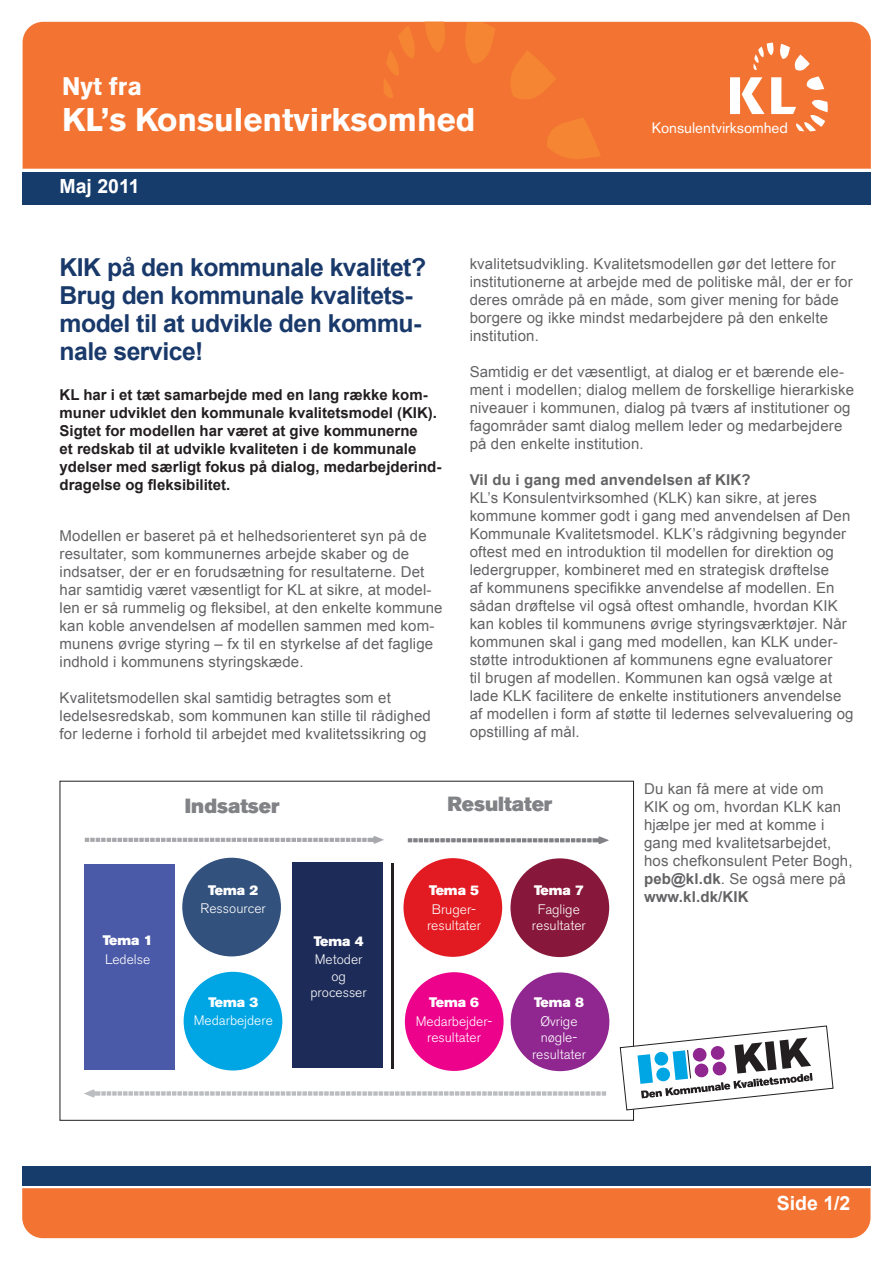
<style>
.page{position:relative;width:893px;height:1263px;background:#fff}
.page>*{position:absolute;margin:0;border:0;box-sizing:border-box;transform-origin:0 0}
.t1{font:700 32.55px "Akzidenz Grotesk BE";color:#fff}
.t2{font:700 25.2px "Akzidenz Grotesk BE";color:#fff}
.t3{font:700 24.75px/27.9px "Arial";letter-spacing:-.02em;color:#19396b}
.t4{font:20.25px "Akzidenz Grotesk BE Super";color:#808285}
.t5{font:700 19.5px "Arial";color:#fff}
.t6{font:15.15px "Akzidenz Grotesk BE";color:#fff}
.t7{font:15px/18px "Arial";letter-spacing:.01em;color:#636366}
.t8{font:700 15px/18px "Arial";color:#231f20}
.t9{font:700 15px "Arial";letter-spacing:.01em;color:#636366}
.t10{font:300 13.65px/18.6px "Akzidenz Grotesk BE";color:#fff;text-align:center}
.s1{font-family:"Akzidenz Grotesk BE Super";font-weight:400}
.s2{font-weight:700}
</style>
<div class="page">
<div style="left:23px;top:22px;width:848px;height:147px;background:#f37432"></div>
<svg style="left:425px;top:22px;width:21px;height:30px"></svg>
<svg style="left:383px;top:25px;width:32px;height:76px;background:#f37832"></svg>
<svg style="left:510px;top:50px;width:46px;height:50px;background:#f47d32"></svg>
<svg style="left:463px;top:22px;width:33px;height:42px"></svg>
<svg style="left:546px;top:117px;width:55px;height:43px;background:#f47e32"></svg>
<div style="left:730px;top:77px;width:10px;height:37px;background:#fff"></div>
<svg style="left:742px;top:43px;width:86px;height:88px"></svg>
<div style="left:23px;top:172px;width:848px;height:32px;background:#163c6c"></div>
<div style="left:22px;top:1188px;width:848px;height:50px;background:#f37432"></div>
<div style="left:22px;top:1166px;width:848px;height:19px;background:#163c6c"></div>
<div style="left:184px;top:972px;width:98px;height:98px;background:#00a6e4;border-radius:50%"></div>
<div style="left:405px;top:972px;width:99px;height:99px;background:#ed028c;border-radius:50%"></div>
<div style="left:511px;top:972px;width:98px;height:99px;background:#90268f;border-radius:50%"></div>
<div style="left:182px;top:858px;width:99px;height:98px;background:#32517d;border-radius:50%"></div>
<div style="left:403px;top:858px;width:99px;height:99px;background:#e21a21;border-radius:50%"></div>
<div style="left:510px;top:858px;width:99px;height:99px;background:#88183b;border-radius:50%"></div>
<div style="left:292px;top:862px;width:91px;height:206px;background:#1d2b58"></div>
<div style="left:84px;top:864px;width:91px;height:205px;background:#4b5aa8"></div>
<hr style="left:392px;top:863px;width:2px;height:206px;background:#231f20">
<svg style="left:408px;top:836px;width:201px;height:8px"></svg>
<svg style="left:84px;top:1089px;width:522px;height:8px"></svg>
<svg style="left:85px;top:836px;width:299px;height:8px"></svg>
<svg style="left:619px;top:1025px;width:215px;height:86px"></svg>
<h2 class="t2" style="left:61px;top:68px;width:81px">Nyt fra</h2>
<h1 class="t1" style="left:61px;top:98px;width:415px">KL’s Konsulentvirksomhed</h1>
<h2 class="t2" style="left:62px;top:72px;width:81px">Nyt fra</h2>
<p class="t5" style="left:60px;top:173px;width:82px">Maj 2011</p>
<p class="t6" style="left:651px;top:115px;width:138px">Konsulentvirksomhed</p>
<p class="t6" style="left:652px;top:119px;width:138px">Konsulentvirksomhed</p>
<p class="t3" style="left:60px;top:254px;width:368px">KIK på den kommunale kvalitet?<br>Brug den kommunale kvalitets&shy;model til at udvikle den kommu&shy;nale service!</p>
<p class="t8" style="left:60px;top:387px;width:383px">KL har i et tæt samarbejde med en lang række kom&shy;muner udviklet den kommunale kvalitetsmodel (KIK).<br>Sigtet for modellen har været at give kommunerne<br>et redskab til at udvikle kvaliteten i de kommunale ydelser med særligt fokus på dialog, medarbejderind&shy;dragelse og fleksibilitet.</p>
<p class="t7" style="left:60px;top:526px;width:385px">Modellen er baseret på et helhedsorienteret syn på de resultater, som kommunernes arbejde skaber og de indsatser, der er en forudsætning for resultaterne. Det har samtidig været væsentligt for KL at sikre, at model&shy;len er så rummelig og fleksibel, at den enkelte kommune kan koble anvendelsen af modellen sammen med kom&shy;munens øvrige styring – fx til en styrkelse af det faglige indhold i kommunens styringskæde.</p>
<p class="t7" style="left:60px;top:688px;width:373px">Kvalitetsmodellen skal samtidig betragtes som et ledelsesredskab, som kommunen kan stille til rådighed for lederne i forhold til arbejdet med kvalitetssikring og</p>
<p class="t7" style="left:470px;top:255px;width:385px">kvalitetsudvikling. Kvalitetsmodellen gør det lettere for institutionerne at arbejde med de politiske mål, der er for deres område på en måde, som giver mening for både borgere og ikke mindst medarbejdere på den enkelte institution.</p>
<p class="t7" style="left:470px;top:363px;width:386px">Samtidig er det væsentligt, at dialog er et bærende ele&shy;ment i modellen; dialog mellem de forskellige hierarkiske niveauer i kommunen, dialog på tværs af institutioner og fagområder samt dialog mellem leder og medarbejdere på den enkelte institution.</p>
<p class="t9" style="left:470px;top:470px;width:283px">Vil du i gang med anvendelsen af KIK?</p>
<p class="t7" style="left:470px;top:489px;width:385px">KL’s Konsulentvirksomhed (KLK) kan sikre, at jeres kommune kommer godt i gang med anvendelsen af Den Kommunale Kvalitetsmodel. KLK’s rådgivning begynder oftest med en introduktion til modellen for direktion og ledergrupper, kombineret med en strategisk drøftelse<br>af kommunens specifikke anvendelse af modellen. En sådan drøftelse vil også oftest omhandle, hvordan KIK kan kobles til kommunens øvrige styringsværktøjer. Når kommunen skal i gang med modellen, kan KLK under&shy;støtte introduktionen af kommunens egne evaluatorer<br>til brugen af modellen. Kommunen kan også vælge at lade KLK facilitere de enkelte institutioners anvendelse af modellen i form af støtte til ledernes selvevaluering og opstilling af mål.</p>
<p class="t10" style="left:96px;top:929px;width:51px;text-align:left"><span class="s1">Tema 1<br></span>Ledelse</p>
<p class="t10" style="left:103px;top:932px;width:51px;text-align:left"><span class="s1">Tema 1<br></span>Ledelse</p>
<p class="t4" style="left:185px;top:794px;width:96px">Indsatser</p>
<p class="t4" style="left:447px;top:792px;width:106px">Resultater</p>
<p class="t4" style="left:192px;top:797px;width:96px">Indsatser</p>
<p class="t4" style="left:454px;top:795px;width:106px">Resultater</p>
<p class="t10" style="left:194px;top:878px;width:67px"><span class="s1">Tema 2<br></span>Ressourcer</p>
<p class="t10" style="left:201px;top:881px;width:67px"><span class="s1">Tema 2<br></span>Ressourcer</p>
<p class="t10" style="left:187px;top:990px;width:81px"><span class="s1">Tema 3<br></span>Medarbejdere</p>
<p class="t10" style="left:194px;top:993px;width:81px"><span class="s1">Tema 3<br></span>Medarbejdere</p>
<p class="t10" style="left:307px;top:929px;width:51px;text-align:left"><span class="s1">Tema 4<br></span>Metoder</p>
<p class="t10" style="left:304px;top:965px;width:58px;line-height:16.5px">og processer</p>
<p class="t10" style="left:314px;top:932px;width:51px;text-align:left"><span class="s1">Tema 4<br></span>Metoder</p>
<p class="t10" style="left:310px;top:968px;width:58px;line-height:16.5px">og processer</p>
<p class="t10" style="left:422px;top:878px;width:51px;text-align:left"><span class="s1">Tema 5<br></span>Bruger-</p>
<p class="t10" style="left:420px;top:913px;width:55px">resultater</p>
<p class="t10" style="left:429px;top:881px;width:51px;text-align:left"><span class="s1">Tema 5<br></span>Bruger-</p>
<p class="t10" style="left:427px;top:916px;width:55px">resultater</p>
<p class="t10" style="left:409px;top:991px;width:78px"><span class="s1">Tema 6<br></span>Medarbejder-</p>
<p class="t10" style="left:420px;top:1026px;width:55px">resultater</p>
<p class="t10" style="left:416px;top:993px;width:78px"><span class="s1">Tema 6<br></span>Medarbejder-</p>
<p class="t10" style="left:427px;top:1028px;width:55px">resultater</p>
<p class="t10" style="left:527px;top:878px;width:51px;text-align:left"><span class="s1">Tema 7<br></span>Faglige</p>
<p class="t10" style="left:525px;top:913px;width:55px">resultater</p>
<p class="t10" style="left:534px;top:881px;width:51px;text-align:left"><span class="s1">Tema 7<br></span>Faglige</p>
<p class="t10" style="left:532px;top:916px;width:55px">resultater</p>
<p class="t10" style="left:527px;top:990px;width:51px"><span class="s1">Tema 8<br></span>Øvrige</p>
<p class="t10" style="left:525px;top:1026px;width:55px;line-height:16.5px">nøgle&shy;resultater</p>
<p class="t10" style="left:534px;top:993px;width:51px"><span class="s1">Tema 8<br></span>Øvrige</p>
<p class="t10" style="left:532px;top:1029px;width:55px;line-height:16.5px">nøgle&shy;resultater</p>
<p class="t7" style="left:644px;top:779px;width:210px">Du kan få mere at vide om<br>KIK og om, hvordan KLK kan hjælpe jer med at komme i gang med kvalitetsarbejdet, hos chefkonsulent Peter Bogh, <span class="s2">peb@kl.dk</span>. Se også mere på <span class="s2">www.kl.dk/KIK</span></p>
<p class="t5" style="left:777px;top:1190px;width:75px">Side 1/2</p>
</div>
